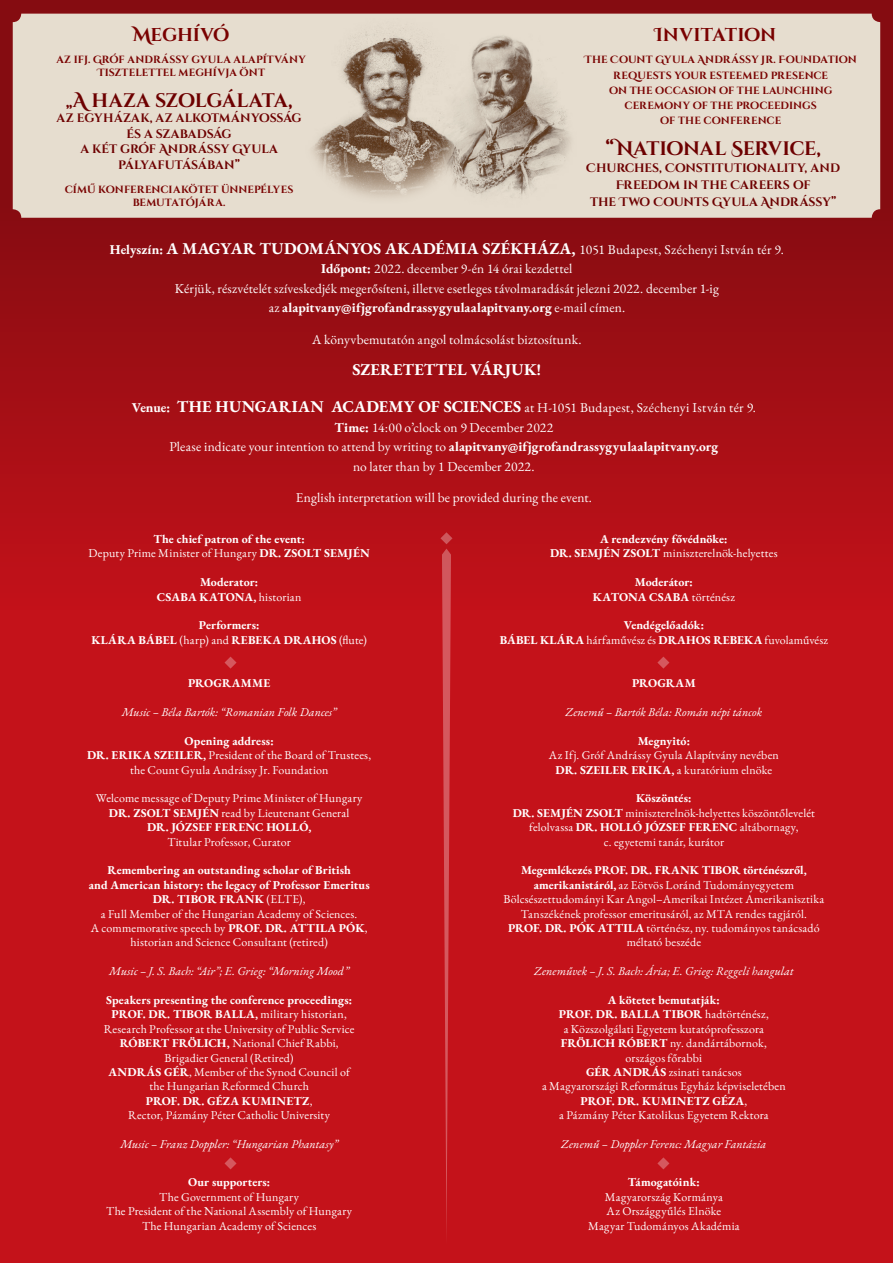
<style>
.page{position:relative;width:893px;height:1263px;background:#c4121a}
.page>*{position:absolute;margin:0;border:0;box-sizing:border-box;transform-origin:0 0}
.t1{font:700 19.5px "Cinzel Decorative";letter-spacing:-.01em;color:#790100}
.t2{font:700 19.5px "Cinzel Decorative";letter-spacing:-.03em;color:#790100}
.t3{font:700 18.6px "Cinzel Decorative";letter-spacing:-.005em;color:#790100}
.t4{font:700 16.5px "EB Garamond";letter-spacing:.015em;color:#fff}
.t5{font:13.5px/19.5px "EB Garamond";letter-spacing:.01em;color:#fff;text-align:center}
.t6{font:700 12.15px/15.6px "Cinzel Decorative";letter-spacing:-.005em;color:#790100;text-align:center}
.t7{font:12px/14.4px "EB Garamond";letter-spacing:.015em;color:#fff;text-align:center}
.t8{font:700 12px/14.4px "EB Garamond";letter-spacing:.005em;color:#fff;text-align:center}
.t9{font:italic 12px "EB Garamond";color:#fff}
.t10{font:700 10.5px/15px "Cinzel Decorative";letter-spacing:.005em;color:#790100;text-align:center}
.s1{font-size:16.65px}
.s2{font-size:13.5px}
.s3{font-weight:400;font-size:13.5px}
.s4{font-weight:700}
.s5{font-weight:700;font-size:16.5px}
.s6{font-weight:400}
</style>
<div class="page">
<div style="left:0;top:0;width:893px;height:624px;background:linear-gradient(to bottom,#7a1216,#be0f17)"></div>
<div style="left:13px;top:14px;width:867px;height:204px;background:#e6ddcf;border-radius:9px"></div>
<img style="left:313px;top:28px;width:126px;height:170px">
<img style="left:439px;top:36px;width:132px;height:159px">
<svg style="left:657px;top:657px;width:12px;height:12px"></svg>
<svg style="left:440px;top:532px;width:12px;height:702px"></svg>
<svg style="left:657px;top:1157px;width:12px;height:12px"></svg>
<svg style="left:225px;top:657px;width:12px;height:12px"></svg>
<svg style="left:225px;top:1157px;width:12px;height:12px"></svg>
<h2 class="t3" style="left:133px;top:23px;width:98px">Meghívó</h2>
<h2 class="t3" style="left:654px;top:23px;width:123px">Invitation</h2>
<p class="t10" style="left:56px;top:54px;width:251px;line-height:12.8px">az ifj. Gróf andrássy gyula alapítvány<br>Tisztelettel meghívja önt</p>
<p class="t10" style="left:584px;top:53px;width:274px">The Count Gyula Andrássy Jr. Foundation requests your esteemed presence<br>on the occasion of the launching ceremony of the proceedings<br>of the conference</p>
<h1 class="t1" style="left:66px;top:88px;width:228px"><span class="s1">,,</span>A haza szolgálata,</h1>
<p class="t6" style="left:57px;top:111px;width:246px">az egyházak, az alkotmányosság és a szabadság<br>a két gróf Andrássy Gyula pályafutásában”</p>
<h1 class="t2" style="left:605px;top:136px;width:217px">“National Service,</h1>
<p class="t6" style="left:586px;top:160px;width:255px;line-height:17.1px">Churches, Constitutionality, and<br>Freedom in the Careers of<br>the Two Counts Gyula Andrássy”</p>
<p class="t10" style="left:65px;top:183px;width:230px;line-height:12.8px">című konferenciakötet ünnepélyes bemutatójára.</p>
<h3 class="t4" style="left:110px;top:237px;width:675px"><span class="s2">Helyszín:</span> A MAGYAR TUDOMÁNYOS AKADÉMIA SZÉKHÁZA, <span class="s3">1051 Budapest, Széchenyi István tér 9.</span></h3>
<p class="t5" style="left:175px;top:259px;width:545px"><span class="s4">Időpont:</span> 2022. december 9-én 14 órai kezdettel<br>Kérjük, részvételét szíveskedjék megerősíteni, illetve esetleges távolmaradását jelezni 2022. december 1-ig az <span class="s4">alapitvany@ifjgrofandrassygyulaalapitvany.org</span> e-mail címen.</p>
<p class="t5" style="left:312px;top:329px;width:271px">A könyvbemutatón angol tolmácsolást biztosítunk.</p>
<h3 class="t4" style="left:352px;top:359px;width:190px">SZERETETTEL VÁRJUK!</h3>
<p class="t5" style="left:132px;top:398px;width:626px"><span class="s4">Venue:</span> <span class="s5">THE HUNGARIAN ACADEMY OF SCIENCES</span> at H-1051 Budapest, Széchenyi István tér 9.<br><span class="s4">Time:</span> 14:00 o’clock on 9 December 2022<br>Please indicate your intention to attend by writing to <span class="s4">alapitvany@ifjgrofandrassygyulaalapitvany.org<br></span>no later than by 1 December 2022.</p>
<p class="t5" style="left:296px;top:488px;width:298px">English interpretation will be provided during the event.</p>
<p class="t8" style="left:89px;top:532px;width:283px">The chief patron of the event:<br><span class="s6">Deputy Prime Minister of Hungary</span> DR. ZSOLT SEMJÉN</p>
<p class="t8" style="left:157px;top:575px;width:146px">Moderator:<br>CSABA KATONA, <span class="s6">historian</span></p>
<p class="t8" style="left:91px;top:618px;width:277px">Performers:<br>KLÁRA BÁBEL <span class="s6">(harp) and</span> REBEKA DRAHOS <span class="s6">(flute)</span></p>
<p class="t8" style="left:188px;top:676px;width:84px">PROGRAMME</p>
<p class="t9" style="left:122px;top:704px;width:216px">Music – Béla Bartók: “Romanian Folk Dances”</p>
<p class="t7" style="left:87px;top:733px;width:286px"><span class="s4">Opening address:<br>DR. ERIKA SZEILER,</span> President of the Board of Trustees, the Count Gyula Andrássy Jr. Foundation</p>
<p class="t7" style="left:96px;top:791px;width:268px">Welcome message of Deputy Prime Minister of Hungary<br><span class="s4">DR. ZSOLT SEMJÉN</span> read by Lieutenant General<br><span class="s4">DR. JÓZSEF FERENC HOLLÓ,</span></p>
<p class="t7" style="left:167px;top:834px;width:125px">Titular Professor, Curator</p>
<p class="t8" style="left:89px;top:863px;width:282px">Remembering an outstanding scholar of British<br>and American history: the legacy of Professor Emeritus DR. TIBOR FRANK <span class="s6">(ELTE),<br>a Full Member of the Hungarian Academy of Sciences.<br>A commemorative speech by</span> PROF. DR. ATTILA PÓK<span class="s6">, historian and Science Consultant (retired)</span></p>
<p class="t9" style="left:109px;top:963px;width:241px">Music – J. S. Bach: “Air”; E. Grieg: “Morning Mood”</p>
<p class="t7" style="left:104px;top:993px;width:252px"><span class="s4">Speakers presenting the conference proceedings:<br>PROF. DR. TIBOR BALLA,</span> military historian, Research Professor at the University of Public Service <span class="s4">RÓBERT FRÖLICH,</span> National Chief Rabbi, Brigadier General (Retired)<br><span class="s4">ANDRÁS GÉR</span>, Member of the Synod Council of the Hungarian Reformed Church<br><span class="s4">PROF. DR. GÉZA KUMINETZ</span>,<br>Rector, Pázmány Péter Catholic University</p>
<p class="t9" style="left:120px;top:1136px;width:219px">Music – Franz Doppler: “Hungarian Phantasy”</p>
<p class="t8" style="left:188px;top:1175px;width:84px">Our supporters:</p>
<p class="t7" style="left:106px;top:1189px;width:247px">The Government of Hungary<br>The President of the National Assembly of Hungary<br>The Hungarian Academy of Sciences</p>
<p class="t8" style="left:550px;top:532px;width:229px">A rendezvény fővédnöke:<br>DR. SEMJÉN ZSOLT <span class="s6">miniszterelnök-helyettes</span></p>
<p class="t8" style="left:593px;top:575px;width:143px">Moderátor:<br>KATONA CSABA <span class="s6">történész</span></p>
<p class="t8" style="left:500px;top:618px;width:330px">Vendégelőadók:<br>BÁBEL KLÁRA <span class="s6">hárfaművész és</span> DRAHOS REBEKA <span class="s6">fuvolaművész</span></p>
<p class="t8" style="left:632px;top:676px;width:65px">PROGRAM</p>
<p class="t9" style="left:566px;top:704px;width:198px">Zenemű – Bartók Béla: Román népi táncok</p>
<p class="t8" style="left:638px;top:733px;width:54px">Megnyitó:</p>
<p class="t7" style="left:549px;top:748px;width:231px">Az Ifj. Gróf Andrássy Gyula Alapítvány nevében<br><span class="s4">DR. SZEILER ERIKA,</span> a kuratórium elnöke</p>
<p class="t7" style="left:513px;top:791px;width:304px"><span class="s4">Köszöntés:<br>DR. SEMJÉN ZSOLT</span> miniszterelnök-helyettes köszöntőlevelét felolvassa <span class="s4">DR. HOLLÓ JÓZSEF FERENC</span> altábornagy,<br>c. egyetemi tanár, kurátor</p>
<p class="t7" style="left:503px;top:863px;width:322px"><span class="s4">Megemlékezés PROF. DR. FRANK TIBOR történészről, amerikanistáról,</span> az Eötvös Loránd Tudományegyetem Bölcsészettudományi Kar Angol–Amerikai Intézet Amerikanisztika Tanszékének professor emeritusáról, az MTA rendes tagjáról.<br><span class="s4">PROF. DR. PÓK ATTILA</span> történész, ny. tudományos tanácsadó méltató beszéde</p>
<p class="t9" style="left:534px;top:963px;width:261px">Zeneművek – J. S. Bach: Ária; E. Grieg: Reggeli hangulat</p>
<p class="t7" style="left:542px;top:993px;width:245px"><span class="s4">A kötetet bemutatják:<br>PROF. DR. BALLA TIBOR</span> hadtörténész,<br>a Közszolgálati Egyetem kutatóprofesszora <span class="s4">FRÖLICH RÓBERT</span> ny. dandártábornok, országos főrabbi<br><span class="s4">GÉR ANDRÁS</span> zsinati tanácsos<br>a Magyarországi Református Egyház képviseletében <span class="s4">PROF. DR. KUMINETZ GÉZA</span>,<br>a Pázmány Péter Katolikus Egyetem Rektora</p>
<p class="t9" style="left:561px;top:1136px;width:207px">Zenemű – Doppler Ferenc: Magyar Fantázia</p>
<p class="t8" style="left:628px;top:1175px;width:73px">Támogatóink:</p>
<p class="t7" style="left:588px;top:1189px;width:153px">Magyarország Kormánya<br>Az Országgyűlés Elnöke<br>Magyar Tudományos Akadémia</p>
</div>
